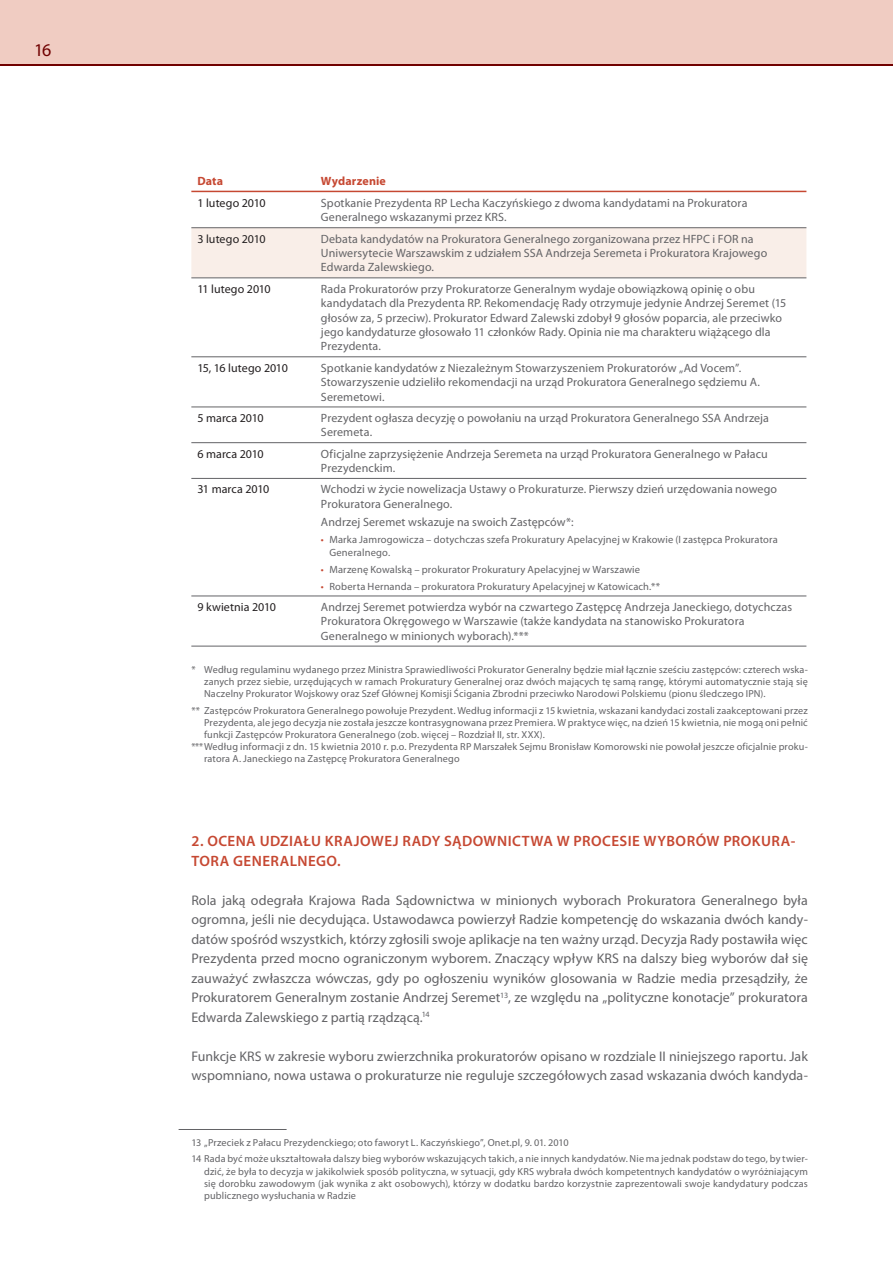
<style>
.page{position:relative;width:893px;height:1263px;background:#fff}
.page>*{position:absolute;margin:0;border:0;box-sizing:border-box;transform-origin:0 0}
.t1{font:18px "Myriad Pro";color:#700000}
.podtytul{font:600 15px/19.5px "Myriad Pro";letter-spacing:.03em;color:#c64832}
.t2{font:13.95px/19.5px "Myriad Pro";letter-spacing:.005em;color:#636366;text-align:justify}
.tabela{font:12px/14.4px "Myriad Pro";letter-spacing:.01em;color:#636366}
.tabela-2{font:12px "Myriad Pro";letter-spacing:.005em;color:#231f20}
.tabela-3{font:700 12px "Myriad Pro";letter-spacing:.01em;color:#c64832}
.tabela_bullet{font:10.5px/12.6px "Myriad Pro";letter-spacing:.015em;color:#636366}
.przypis{font:10.2px/12.3px "Myriad Pro";letter-spacing:.015em;color:#636366;text-align:justify}
.s1{color:#c64832}
</style>
<div class="page">
<div style="left:0;top:0;width:893px;height:66px;background:#700000"></div>
<div style="left:0;top:0;width:893px;height:64px;background:#f0ccc2"></div>
<div style="left:191px;top:228px;width:615px;height:50px;background:#f9eee8"></div>
<hr style="left:191px;top:191px;width:124px;height:1px;background:#c64832">
<hr style="left:315px;top:191px;width:491px;height:1px;background:#c64832">
<hr style="left:191px;top:227px;width:124px;height:1px;background:#636366">
<hr style="left:315px;top:227px;width:491px;height:1px;background:#636366">
<hr style="left:191px;top:278px;width:124px;height:1px;background:#636366">
<hr style="left:315px;top:278px;width:491px;height:1px;background:#636366">
<hr style="left:191px;top:357px;width:124px;height:1px;background:#636366">
<hr style="left:315px;top:357px;width:491px;height:1px;background:#636366">
<hr style="left:191px;top:407px;width:124px;height:1px;background:#636366">
<hr style="left:315px;top:407px;width:491px;height:1px;background:#636366">
<hr style="left:191px;top:442px;width:124px;height:1px;background:#636366">
<hr style="left:315px;top:442px;width:491px;height:1px;background:#636366">
<hr style="left:191px;top:478px;width:124px;height:1px;background:#636366">
<hr style="left:315px;top:478px;width:491px;height:1px;background:#636366">
<hr style="left:191px;top:596px;width:124px;height:1px;background:#636366">
<hr style="left:315px;top:596px;width:491px;height:1px;background:#636366">
<hr style="left:191px;top:646px;width:124px;height:1px;background:#636366">
<hr style="left:315px;top:646px;width:491px;height:1px;background:#636366">
<hr style="left:179px;top:1129px;width:108px;height:1px;background:#636366">
<h1 class="t1" style="left:34px;top:39px;width:19px">16</h1>
<p class="tabela-3" style="left:197px;top:173px;width:27px">Data</p>
<p class="tabela-3" style="left:321px;top:173px;width:66px">Wydarzenie</p>
<p class="tabela-2" style="left:197px;top:196px;width:70px">1 lutego 2010</p>
<p class="tabela" style="left:321px;top:196px;width:428px">Spotkanie Prezydenta RP Lecha Kaczyńskiego z dwoma kandydatami na Prokuratora<br>Generalnego wskazanymi przez KRS.</p>
<p class="tabela-2" style="left:197px;top:231px;width:70px">3 lutego 2010</p>
<p class="tabela" style="left:321px;top:231px;width:448px">Debata kandydatów na Prokuratora Generalnego zorganizowana przez HFPC i FOR na<br>Uniwersytecie Warszawskim z udziałem SSA Andrzeja Seremeta i Prokuratora Krajowego<br>Edwarda Zalewskiego.</p>
<p class="tabela-2" style="left:197px;top:281px;width:75px">11 lutego 2010</p>
<p class="tabela" style="left:321px;top:281px;width:467px">Rada Prokuratorów przy Prokuratorze Generalnym wydaje obowiązkową opinię o obu kandydatach dla Prezydenta RP. Rekomendację Rady otrzymuje jedynie Andrzej Seremet (15 głosów za, 5 przeciw). Prokurator Edward Zalewski zdobył 9 głosów poparcia, ale przeciwko jego kandydaturze głosowało 11 członków Rady. Opinia nie ma charakteru wiążącego dla Prezydenta.</p>
<p class="tabela-2" style="left:197px;top:360px;width:92px">15, 16 lutego 2010</p>
<p class="tabela" style="left:321px;top:360px;width:440px">Spotkanie kandydatów z Niezależnym Stowarzyszeniem Prokuratorów „Ad Vocem”.<br>Stowarzyszenie udzieliło rekomendacji na urząd Prokuratora Generalnego sędziemu A.<br>Seremetowi.</p>
<p class="tabela-2" style="left:197px;top:410px;width:68px">5 marca 2010</p>
<p class="tabela" style="left:321px;top:410px;width:450px">Prezydent ogłasza decyzję o powołaniu na urząd Prokuratora Generalnego SSA Andrzeja<br>Seremeta.</p>
<p class="tabela-2" style="left:197px;top:446px;width:68px">6 marca 2010</p>
<p class="tabela" style="left:321px;top:446px;width:448px">Oficjalne zaprzysiężenie Andrzeja Seremeta na urząd Prokuratora Generalnego w Pałacu<br>Prezydenckim.</p>
<p class="tabela-2" style="left:197px;top:482px;width:73px">31 marca 2010</p>
<p class="tabela" style="left:321px;top:482px;width:458px">Wchodzi w życie nowelizacja Ustawy o Prokuraturze. Pierwszy dzień urzędowania nowego<br>Prokuratora Generalnego.</p>
<p class="tabela" style="left:321px;top:515px;width:254px">Andrzej Seremet wskazuje na swoich Zastępców*:</p>
<p class="tabela_bullet" style="left:329px;top:533px;width:450px;text-indent:-9px"><span class="s1">•</span> Marka Jamrogowicza – dotychczas szefa Prokuratury Apelacyjnej w Krakowie (I zastępca Prokuratora<br>Generalnego.</p>
<p class="tabela_bullet" style="left:321px;top:563px;width:321px"><span class="s1">•</span> Marzenę Kowalską – prokurator Prokuratury Apelacyjnej w Warszawie</p>
<p class="tabela_bullet" style="left:321px;top:580px;width:341px"><span class="s1">•</span> Roberta Hernanda – prokuratora Prokuratury Apelacyjnej w Katowicach.**</p>
<p class="tabela-2" style="left:197px;top:599px;width:80px">9 kwietnia 2010</p>
<p class="tabela" style="left:321px;top:599px;width:473px">Andrzej Seremet potwierdza wybór na czwartego Zastępcę Andrzeja Janeckiego, dotychczas<br>Prokuratora Okręgowego w Warszawie (także kandydata na stanowisko Prokuratora<br>Generalnego w minionych wyborach).***</p>
<p class="przypis" style="left:204px;top:663px;width:605px;text-indent:-13px">* Według regulaminu wydanego przez Ministra Sprawiedliwości Prokurator Generalny będzie miał łącznie sześciu zastępców: czterech wska&shy;zanych przez siebie, urzędujących w ramach Prokuratury Generalnej oraz dwóch mających tę samą rangę, którymi automatycznie stają się Naczelny Prokurator Wojskowy oraz Szef Głównej Komisji Ścigania Zbrodni przeciwko Narodowi Polskiemu (pionu śledczego IPN).</p>
<p class="przypis" style="left:204px;top:704px;width:605px;text-indent:-13px">** Zastępców Prokuratora Generalnego powołuje Prezydent. Według informacji z 15 kwietnia, wskazani kandydaci zostali zaakceptowani przez Prezydenta, ale jego decyzja nie została jeszcze kontrasygnowana przez Premiera. W praktyce więc, na dzień 15 kwietnia, nie mogą oni pełnić funkcji Zastępców Prokuratora Generalnego (zob. więcej – Rozdział II, str. XXX).</p>
<p class="przypis" style="left:204px;top:740px;width:605px;text-indent:-13px">***Według informacji z dn. 15 kwietnia 2010 r. p.o. Prezydenta RP Marszałek Sejmu Bronisław Komorowski nie powołał jeszcze oficjalnie proku&shy;ratora A. Janeckiego na Zastępcę Prokuratora Generalnego</p>
<p class="podtytul" style="left:191px;top:831px;width:605px">2. OCENA UDZIAŁU KRAJOWEJ RADY SĄDOWNICTWA W PROCESIE WYBORÓW PROKURA-<br>TORA GENERALNEGO.</p>
<p class="t2" style="left:191px;top:890px;width:618px">Rola jaką odegrała Krajowa Rada Sądownictwa w minionych wyborach Prokuratora Generalnego była ogromna, jeśli nie decydująca. Ustawodawca powierzył Radzie kompetencję do wskazania dwóch kandy&shy;datów spośród wszystkich, którzy zgłosili swoje aplikacje na ten ważny urząd. Decyzja Rady postawiła więc Prezydenta przed mocno ograniczonym wyborem. Znaczący wpływ KRS na dalszy bieg wyborów dał się zauważyć zwłaszcza wówczas, gdy po ogłoszeniu wyników glosowania w Radzie media przesądziły, że Prokuratorem Generalnym zostanie Andrzej Seremet<sup>13</sup>, ze względu na „polityczne konotacje” prokuratora Edwarda Zalewskiego z partią rządzącą.<sup>14</sup></p>
<p class="t2" style="left:191px;top:1046px;width:618px">Funkcje KRS w zakresie wyboru zwierzchnika prokuratorów opisano w rozdziale II niniejszego raportu. Jak wspomniano, nowa ustawa o prokuraturze nie reguluje szczegółowych zasad wskazania dwóch kandyda-</p>
<p class="przypis" style="left:191px;top:1136px;width:379px">13 „Przeciek z Pałacu Prezydenckiego; oto faworyt L. Kaczyńskiego”, Onet.pl, 9. 01. 2010</p>
<p class="przypis" style="left:204px;top:1153px;width:605px;text-indent:-13px">14 Rada być może ukształtowała dalszy bieg wyborów wskazujących takich, a nie innych kandydatów. Nie ma jednak podstaw do tego, by twier&shy;dzić, że była to decyzja w jakikolwiek sposób polityczna, w sytuacji, gdy KRS wybrała dwóch kompetentnych kandydatów o wyróżniającym się dorobku zawodowym (jak wynika z akt osobowych), którzy w dodatku bardzo korzystnie zaprezentowali swoje kandydatury podczas publicznego wysłuchania w Radzie</p>
</div>
